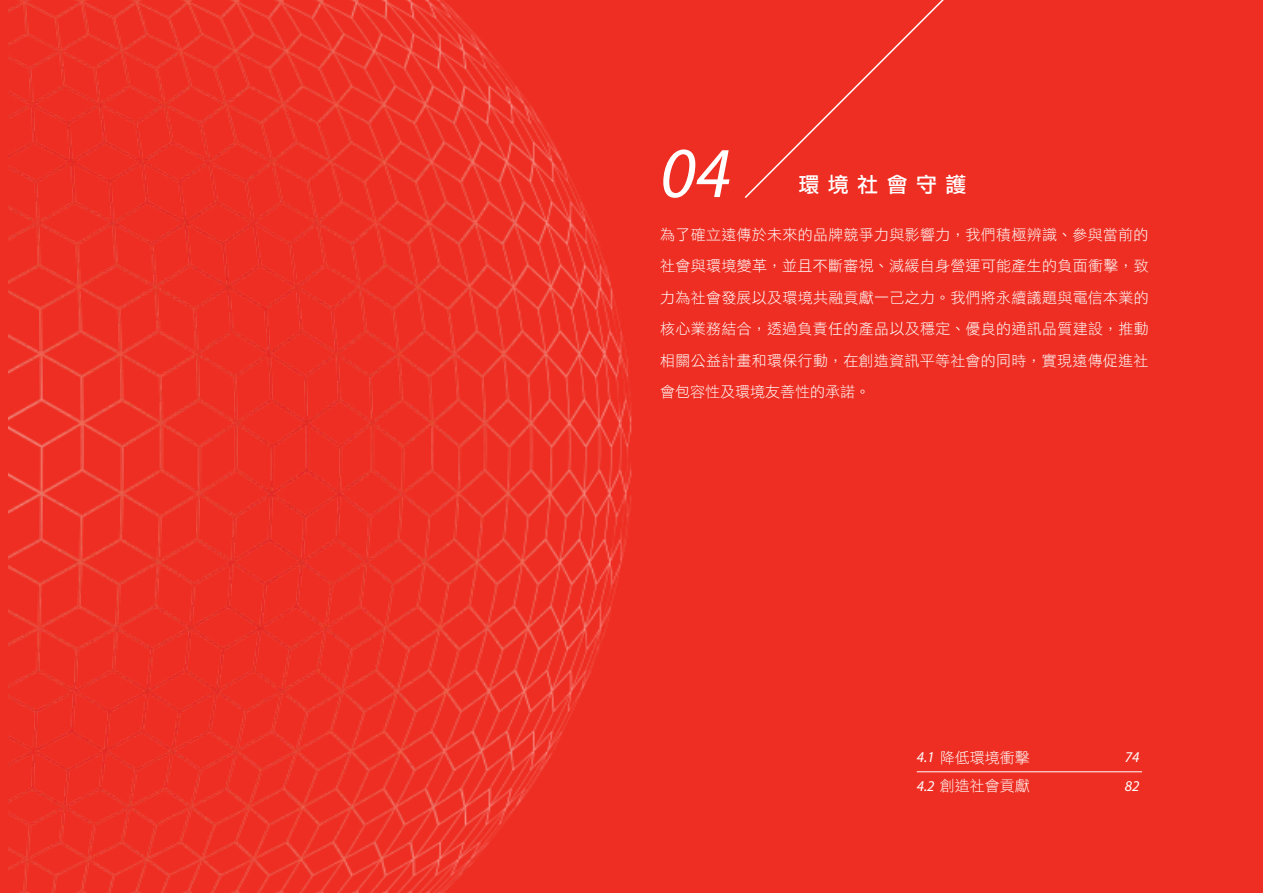
<style>
.page{position:relative;width:1263px;height:893px;background:#ee2e22}
.page>*{position:absolute;margin:0;border:0;box-sizing:border-box;transform-origin:0 0}
.t1{font:italic 72px "Myriad Pro";color:#fff}
.t2{font:21px "DF Li Hei Std W5";letter-spacing:.4em;color:#fff}
.t3{font:15px/31.5px "DF Li Hei Std W3";letter-spacing:.02em;color:#fff;text-align:justify}
.t4{font:15px/28.5px "DF Li Hei Std W3";color:#fff}
.t5{font:italic 15px/28.5px "Myriad Pro";color:#fff}
.s1{font-family:"Myriad Pro";font-style:italic}
</style>
<div class="page">
<hr style="left:917px;top:771px;width:225px;height:1px;background:#fff">
<img style="left:8px;top:0;width:916px;height:893px">
<h1 class="t1" style="left:660px;top:128px;width:72px">04</h1>
<h2 class="t2" style="left:798px;top:173px;width:169px">環境社會守護</h2>
<p class="t3" style="left:660px;top:218px;width:490px">為了確立遠傳於未來的品牌競爭力與影響力，我們積極辨識、參與當前的社會與環境變革，並且不斷審視、減緩自身營運可能產生的負面衝擊，致力為社會發展以及環境共融貢獻一己之力。我們將永續議題與電信本業的核心業務結合，透過負責任的產品以及穩定、優良的通訊品質建設，推動相關公益計畫和環保行動，在創造資訊平等社會的同時，實現遠傳促進社會包容性及環境友善性的承諾。</p>
<p class="t4" style="left:917px;top:743px;width:114px"><span class="s1">4.1</span> 降低環境衝擊<br><span class="s1">4.2</span> 創造社會貢獻</p>
<p class="t5" style="left:1125px;top:743px;width:16px">74<br>82</p>
</div>
